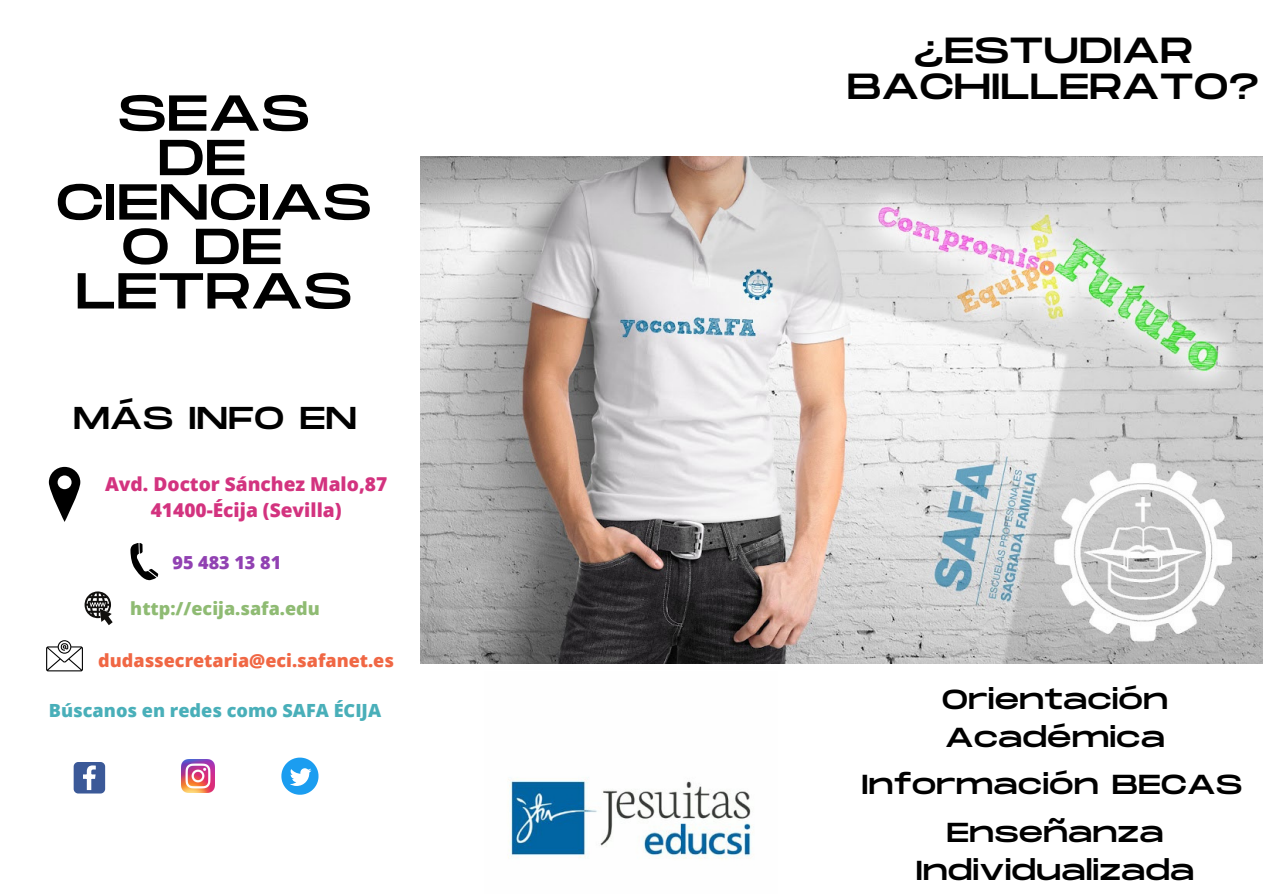
<style>
.page{position:relative;width:1263px;height:894px;background:#fff}
.page>*{position:absolute;margin:0;border:0;box-sizing:border-box;transform-origin:0 0}
.t1{font:50.4px/44.4px "Monument Extended";color:#000;text-align:center}
.t2{font:36.3px/36px "Monument Extended";color:#000;text-align:center}
.t3{font:31.5px "Monument Extended";color:#000}
.t4{font:27.45px/38.2px "Monument Extended";color:#000}
.t5{font:800 19.2px/25.8px "Open Sans";color:#d3337f;text-align:center}
.t6{font:800 18.15px "Open Sans";color:#49afb9}
.t7{font:800 18px "Open Sans";color:#f06744}
.t8{font:800 18px "Open Sans";color:#8fbb73}
.t9{font:800 18px "Open Sans";color:#9141b2}
</style>
<div class="page">
<img style="left:421px;top:156px;width:842px;height:507px">
<svg style="left:74px;top:762px;width:31px;height:31px"></svg>
<img style="left:181px;top:759px;width:34px;height:33px">
<svg style="left:84px;top:591px;width:29px;height:34px"></svg>
<svg style="left:49px;top:466px;width:31px;height:56px"></svg>
<svg style="left:130px;top:543px;width:28px;height:38px"></svg>
<svg style="left:46px;top:640px;width:37px;height:31px"></svg>
<svg style="left:281px;top:757px;width:37px;height:37px"></svg>
<img style="left:508px;top:777px;width:245px;height:82px">
<h1 class="t1" style="left:56px;top:93px;width:317px">SEAS<br>DE<br>CIENCIAS<br>O DE<br>LETRAS</h1>
<p class="t3" style="left:73px;top:400px;width:285px">MÁS INFO EN</p>
<p class="t5" style="left:105px;top:470px;width:284px">Avd. Doctor Sánchez Malo,87<br>41400-Écija (Sevilla)</p>
<p class="t9" style="left:172px;top:549px;width:110px">95 483 13 81</p>
<p class="t8" style="left:130px;top:595px;width:191px">http://ecija.safa.edu</p>
<p class="t7" style="left:98px;top:648px;width:297px">dudassecretaria@eci.safanet.es</p>
<p class="t6" style="left:49px;top:697px;width:334px">Búscanos en redes como SAFA ÉCIJA</p>
<h2 class="t2" style="left:847px;top:34px;width:414px">¿ESTUDIAR<br>BACHILLERATO?</h2>
<p class="t4" style="left:942px;top:681px;width:228px">Orientación<br>Académica</p>
<p class="t4" style="left:861px;top:762px;width:382px;line-height:47.4px;text-align:center">Información BECAS<br>Enseñanza</p>
<p class="t4" style="left:916px;top:852px;width:280px">Individualizada</p>
</div>
